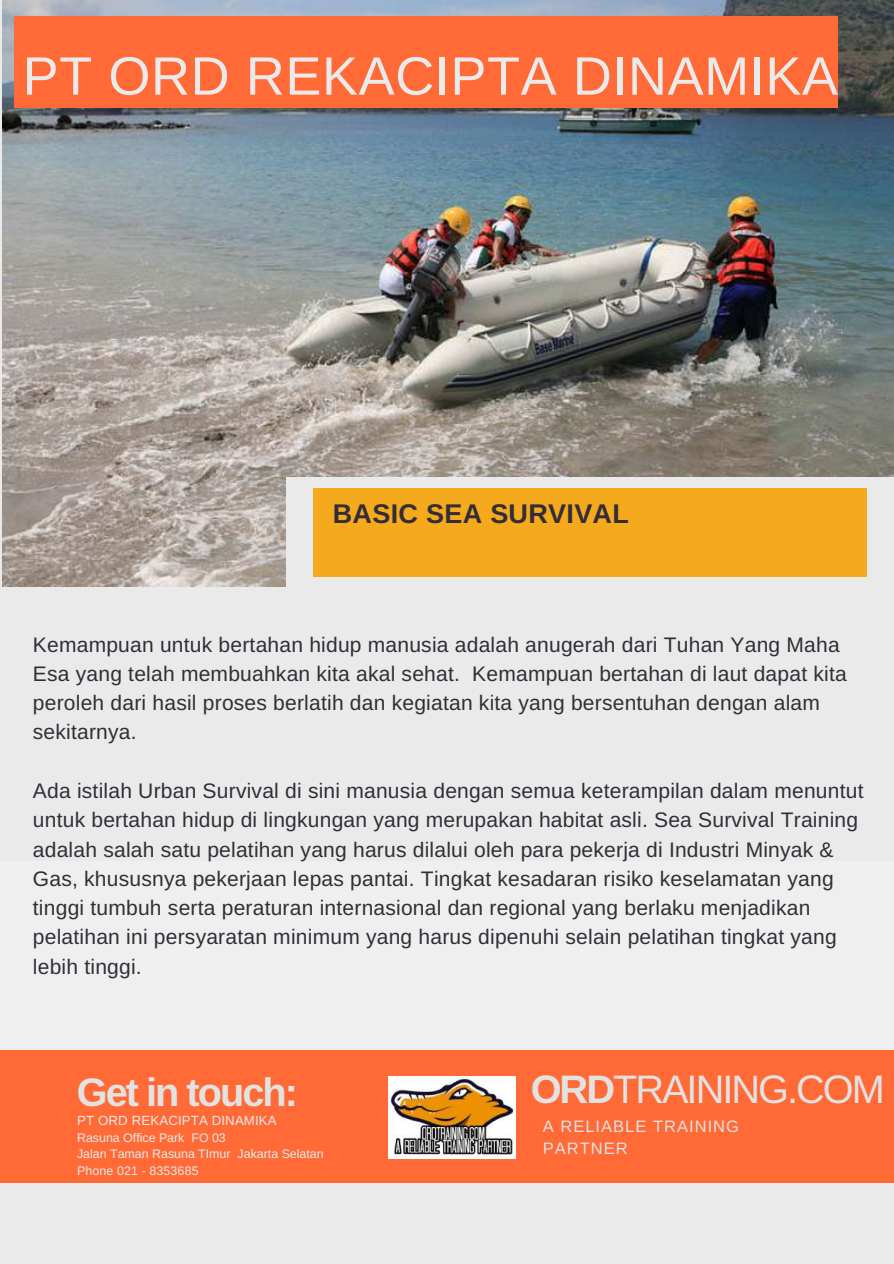
<style>
.page{position:relative;width:894px;height:1264px;background:#fff}
.page>*{position:absolute;margin:0;border:0;box-sizing:border-box;transform-origin:0 0}
.t1{font:54px "Arimo";letter-spacing:.01em;color:#ebeaea}
.t2{font:39.75px "Arimo";letter-spacing:-.05em;color:#e2e2e2}
.t3{font:700 39.75px "Arimo";letter-spacing:-.05em;color:#e2e2e2}
.t4{font:700 27px "Arimo";letter-spacing:.01em;color:#322d37}
.t5{font:21px/29.2px "Arimo";letter-spacing:.01em;color:#322d37}
.t6{font:16.5px/22.5px "Arimo";letter-spacing:.06em;color:#e2e2e2}
.t7{font:13.2px "Arimo";letter-spacing:.01em;color:#ebeaea}
.t8{font:12.45px/17px "Arimo";color:#ebeaea}
.s1{font-weight:700}
</style>
<div class="page">
<div style="left:0;top:0;width:893px;height:1263px;background:#ebeaea"></div>
<img style="left:3px;top:0;width:890px;height:586px">
<div style="left:15px;top:16px;width:822px;height:92px;background:#ff6a36"></div>
<div style="left:286px;top:477px;width:607px;height:110px;background:#ebeaea"></div>
<div style="left:313px;top:488px;width:553px;height:88px;background:#f5aa1d"></div>
<div style="left:0;top:861px;width:893px;height:188px;background:#f0efef"></div>
<div style="left:0;top:1050px;width:893px;height:132px;background:#ff6a36"></div>
<img style="left:388px;top:1076px;width:128px;height:82px">
<h1 class="t1" style="left:23px;top:46px;width:816px">PT ORD REKACIPTA DINAMIKA</h1>
<p class="t4" style="left:333px;top:498px;width:297px">BASIC SEA SURVIVAL</p>
<p class="t5" style="left:33px;top:629px;width:815px">Kemampuan untuk bertahan hidup manusia adalah anugerah dari Tuhan Yang Maha Esa yang telah membuahkan kita akal sehat. Kemampuan bertahan di laut dapat kita peroleh dari hasil proses berlatih dan kegiatan kita yang bersentuhan dengan alam sekitarnya.</p>
<p class="t5" style="left:33px;top:776px;width:831px">Ada istilah Urban Survival di sini manusia dengan semua keterampilan dalam menuntut untuk bertahan hidup di lingkungan yang merupakan habitat asli. Sea Survival Training adalah salah satu pelatihan yang harus dilalui oleh para pekerja di Industri Minyak &amp; Gas, khususnya pekerjaan lepas pantai. Tingkat kesadaran risiko keselamatan yang tinggi tumbuh serta peraturan internasional dan regional yang berlaku menjadikan pelatihan ini persyaratan minimum yang harus dipenuhi selain pelatihan tingkat yang lebih tinggi.</p>
<h2 class="t3" style="left:77px;top:1069px;width:223px">Get in touch:</h2>
<p class="t7" style="left:77px;top:1112px;width:201px">PT ORD REKACIPTA DINAMIKA</p>
<p class="t8" style="left:77px;top:1128px;width:248px">Rasuna Office Park FO 03<br>Jalan Taman Rasuna TImur Jakarta Selatan<br>Phone 021 - 8353685</p>
<h2 class="t2" style="left:530px;top:1067px;width:355px"><span class="s1">ORD</span>TRAINING.COM</h2>
<p class="t6" style="left:542px;top:1114px;width:198px">A RELIABLE TRAINING<br>PARTNER</p>
</div>
